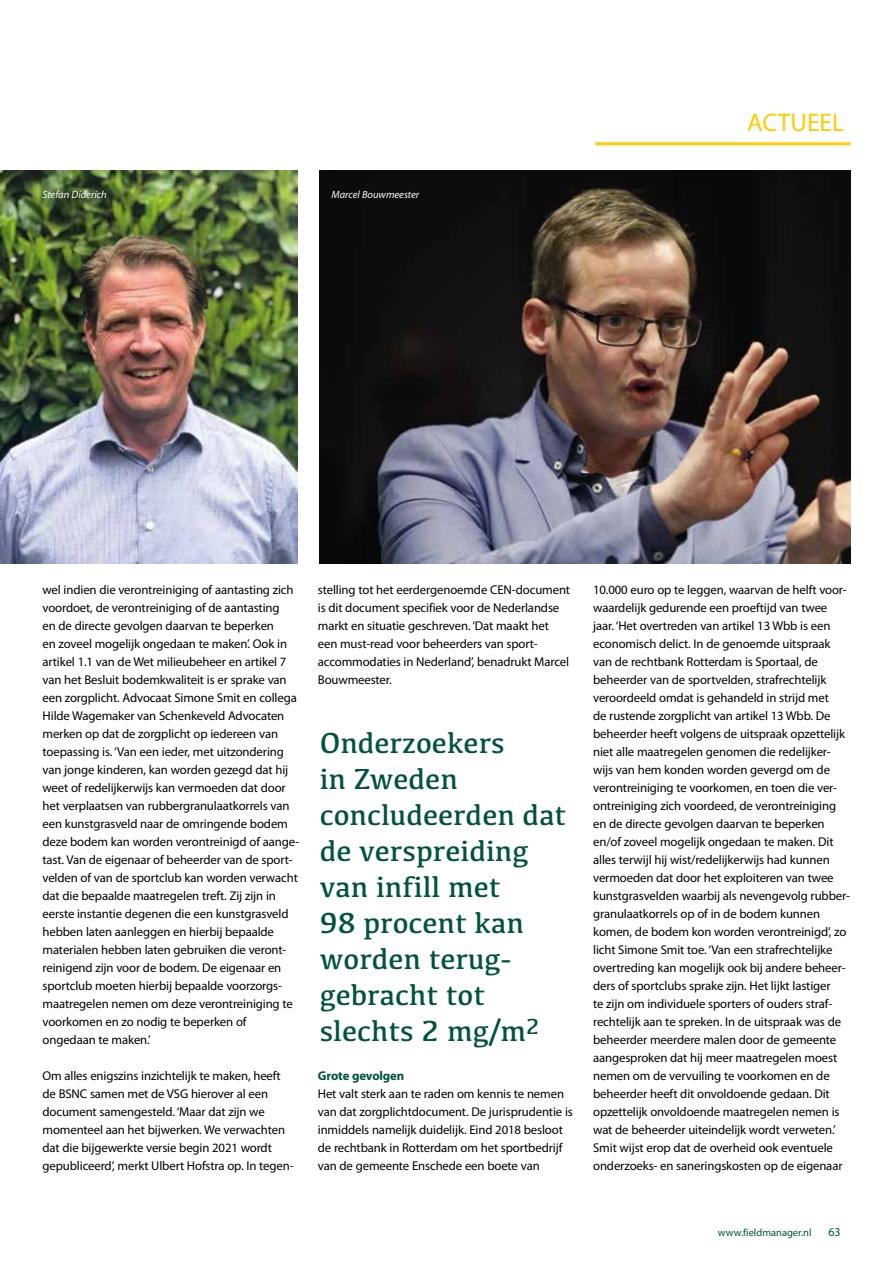
<style>
.page{position:relative;width:893px;height:1263px;background:#fff}
.page>*{position:absolute;margin:0;border:0;box-sizing:border-box;transform-origin:0 0}
.t1{font:30px/36px "Kefa";color:#00533d}
.t2{font:25.5px "Myriad Pro";color:#fc0}
.t3{font:12.75px/18px "Myriad Pro";letter-spacing:-.01em;color:#000}
.t4{font:700 12.75px "Myriad Pro";letter-spacing:-.01em;color:#00533d}
.t5{font:12px "Myriad Pro";color:#00533d}
.t6{font:italic 10.5px "Myriad Pro";color:#fff}
.t7{font:10.5px "Myriad Pro";color:#00533d}
</style>
<div class="page">
<hr style="left:595px;top:142px;width:255px;height:3px;background:#fc0">
<img style="left:0;top:170px;width:298px;height:394px">
<img style="left:320px;top:170px;width:530px;height:394px">
<p class="t6" style="left:43px;top:188px;width:66px">Stefan Diderich</p>
<p class="t6" style="left:332px;top:188px;width:89px">Marcel Bouwmeester</p>
<h2 class="t2" style="left:747px;top:107px;width:99px">ACTUEEL</h2>
<p class="t3" style="left:43px;top:581px;width:258px">wel indien die verontreiniging of aantasting zich voordoet, de verontreiniging of de aantasting<br>en de directe gevolgen daarvan te beperken<br>en zoveel mogelijk ongedaan te maken’. Ook in artikel 1.1 van de Wet milieubeheer en artikel 7 van het Besluit bodemkwaliteit is er sprake van een zorgplicht. Advocaat Simone Smit en collega Hilde Wagemaker van Schenkeveld Advocaten merken op dat de zorgplicht op iedereen van toepassing is. ‘Van een ieder, met uitzondering van jonge kinderen, kan worden gezegd dat hij weet of redelijkerwijs kan vermoeden dat door het verplaatsen van rubbergranulaatkorrels van een kunstgrasveld naar de omringende bodem deze bodem kan worden verontreinigd of aange&shy;tast. Van de eigenaar of beheerder van de sport&shy;velden of van de sportclub kan worden verwacht dat die bepaalde maatregelen treft. Zij zijn in eerste instantie degenen die een kunstgrasveld hebben laten aanleggen en hierbij bepaalde materialen hebben laten gebruiken die veront&shy;reinigend zijn voor de bodem. De eigenaar en sportclub moeten hierbij bepaalde voorzorgs&shy;maatregelen nemen om deze verontreiniging te voorkomen en zo nodig te beperken of ongedaan te maken.’</p>
<p class="t3" style="left:43px;top:1067px;width:253px">Om alles enigszins inzichtelijk te maken, heeft de BSNC samen met de VSG hierover al een document samengesteld. ‘Maar dat zijn we momenteel aan het bijwerken. We verwachten dat die bijgewerkte versie begin 2021 wordt gepubliceerd’, merkt Ulbert Hofstra op. In tegen-</p>
<p class="t3" style="left:318px;top:581px;width:254px">stelling tot het eerdergenoemde CEN-document is dit document specifiek voor de Nederlandse markt en situatie geschreven. ‘Dat maakt het een must-read voor beheerders van sport&shy;accommodaties in Nederland’, benadrukt Marcel Bouwmeester.</p>
<h1 class="t1" style="left:320px;top:724px;width:248px">Onderzoekers<br>in Zweden concludeerden dat de verspreiding van infill met<br>98 procent kan worden terug&shy;gebracht tot slechts 2 mg/m<sup>2</sup></h1>
<p class="t4" style="left:318px;top:1068px;width:88px">Grote gevolgen</p>
<p class="t3" style="left:318px;top:1085px;width:257px">Het valt sterk aan te raden om kennis te nemen van dat zorgplichtdocument. De jurisprudentie is inmiddels namelijk duidelijk. Eind 2018 besloot de rechtbank in Rotterdam om het sportbedrijf van de gemeente Enschede een boete van</p>
<p class="t3" style="left:593px;top:581px;width:258px">10.000 euro op te leggen, waarvan de helft voor&shy;waardelijk gedurende een proeftijd van twee jaar. ‘Het overtreden van artikel 13 Wbb is een economisch delict. In de genoemde uitspraak van de rechtbank Rotterdam is Sportaal, de beheerder van de sportvelden, strafrechtelijk veroordeeld omdat is gehandeld in strijd met<br>de rustende zorgplicht van artikel 13 Wbb. De beheerder heeft volgens de uitspraak opzettelijk niet alle maatregelen genomen die redelijker&shy;wijs van hem konden worden gevergd om de verontreiniging te voorkomen, en toen die ver&shy;ontreiniging zich voordeed, de verontreiniging en de directe gevolgen daarvan te beperken en/of zoveel mogelijk ongedaan te maken. Dit alles terwijl hij wist/redelijkerwijs had kunnen vermoeden dat door het exploiteren van twee kunstgrasvelden waarbij als nevengevolg rubber&shy;granulaatkorrels op of in de bodem kunnen komen, de bodem kon worden verontreinigd’, zo licht Simone Smit toe. ‘Van een strafrechtelijke overtreding kan mogelijk ook bij andere beheer&shy;ders of sportclubs sprake zijn. Het lijkt lastiger<br>te zijn om individuele sporters of ouders straf&shy;rechtelijk aan te spreken. In de uitspraak was de beheerder meerdere malen door de gemeente aangesproken dat hij meer maatregelen moest nemen om de vervuiling te voorkomen en de beheerder heeft dit onvoldoende gedaan. Dit opzettelijk onvoldoende maatregelen nemen is wat de beheerder uiteindelijk wordt verweten.’ Smit wijst erop dat de overheid ook eventuele onderzoeks- en saneringskosten op de eigenaar</p>
<p class="t7" style="left:718px;top:1226px;width:95px">www.fieldmanager.nl</p>
<p class="t5" style="left:828px;top:1224px;width:14px">63</p>
</div>
